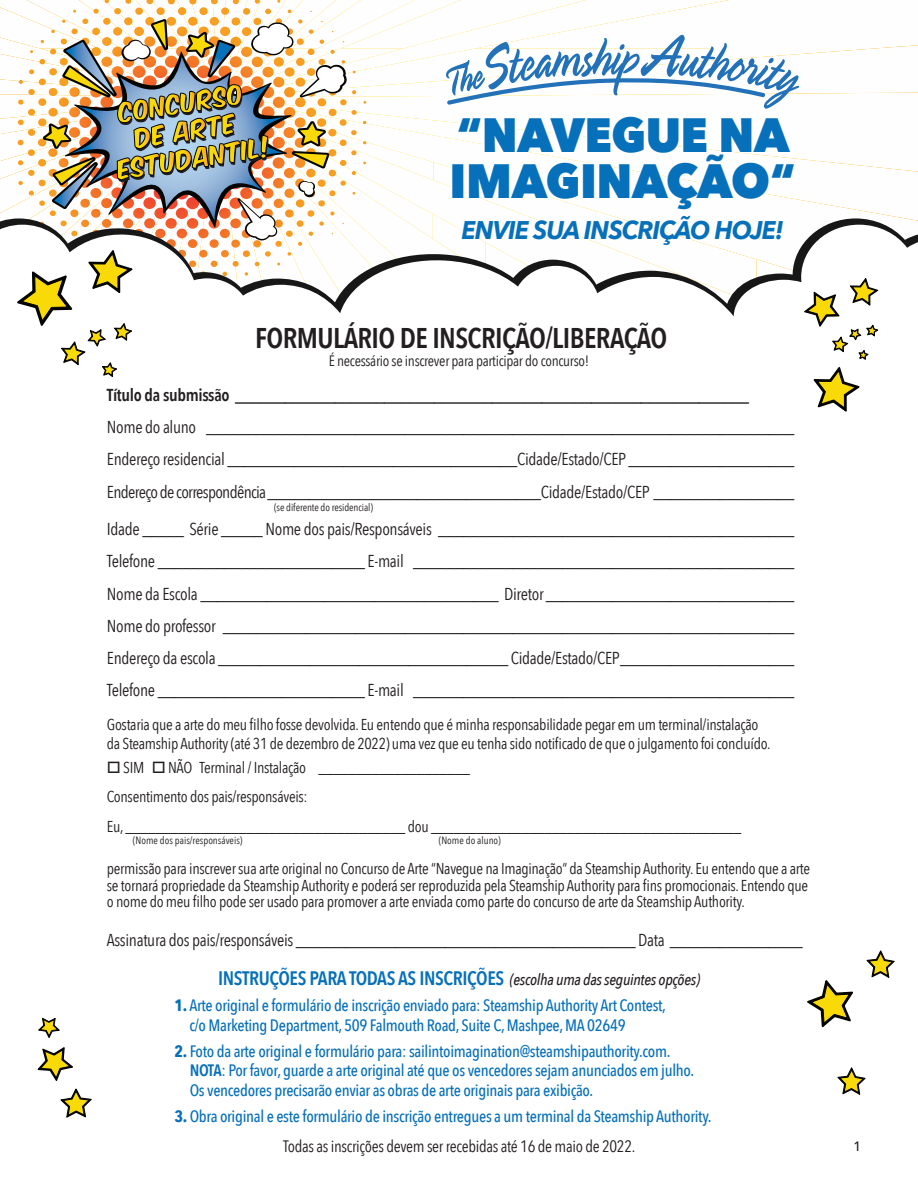
<style>
.page{position:relative;width:918px;height:1188px;background:#fff}
.page>*{position:absolute;margin:0;border:0;box-sizing:border-box;transform-origin:0 0}
.t1{font:800 48px/46.5px "Avenir Next";letter-spacing:-.01em;color:#0770ba;scale:.95 1}
.t2{font:600 28.5px "Avenir Next Condensed";letter-spacing:-.02em;color:#231f20}
.t3{font:italic 700 25.5px "Avenir Next";letter-spacing:-.04em;color:#0770ba;scale:.95 1}
.t4{font:600 19.5px "Avenir Next Condensed";letter-spacing:-.02em;color:#0770ba}
.t5{font:17.25px/32.2px "Avenir Next Condensed";letter-spacing:-.02em;color:#231f20;text-align:justify}
.t6{font:600 17.25px "Avenir Next Condensed";letter-spacing:-.02em;color:#231f20}
.t7{font:500 16.5px/19.5px "Avenir Next Condensed";letter-spacing:-.02em;color:#0770ba}
.t8{font:15.75px/29.7px "Avenir Next Condensed";letter-spacing:-.02em;color:#231f20}
.t9{font:15px "Avenir Next Condensed";letter-spacing:-.02em;color:#231f20}
.t10{font:500 13.5px "Avenir";color:#231f20}
.t11{font:10.5px "Avenir Next Condensed";color:#231f20}
.s1{font-weight:500;font-style:italic;font-size:15.75px;color:#231f20}
.s2{font-weight:700}
.s3{font-weight:600}
.s4{font-weight:400;color:#231f20}
</style>
<div class="page">
<svg style="left:807px;top:980px;width:46px;height:48px"></svg>
<svg style="left:866px;top:950px;width:29px;height:28px"></svg>
<svg style="left:837px;top:1067px;width:29px;height:28px"></svg>
<svg style="left:37px;top:1047px;width:55px;height:71px"></svg>
<svg style="left:38px;top:1017px;width:22px;height:21px"></svg>
<svg style="left:0;top:0;width:918px;height:412px"></svg>
<h1 class="t1" style="left:450px;top:111px;width:366px">“NAVEGUE NA<br>IMAGINAÇÃO“</h1>
<h3 class="t3" style="left:462px;top:208px;width:341px">ENVIE SUA INSCRIÇÃO HOJE!</h3>
<h2 class="t2" style="left:255px;top:313px;width:414px">FORMULÁRIO DE INSCRIÇÃO/LIBERAÇÃO</h2>
<p class="t9" style="left:329px;top:348px;width:262px">É necessário se inscrever para participar do concurso!</p>
<p class="t6" style="left:107px;top:380px;width:644px">Título da submissão ______________________________________________________________</p>
<p class="t5" style="left:107px;top:410px;width:689px">Nome do aluno _______________________________________________________________________ Endereço residencial ___________________________________Cidade/Estado/CEP ____________________ Endereço de correspondência_________________________________Cidade/Estado/CEP _________________</p>
<p class="t11" style="left:274px;top:498px;width:100px">(se diferente do residencial)</p>
<p class="t5" style="left:107px;top:512px;width:689px">Idade _____ Série _____ Nome dos pais/Responsáveis ___________________________________________ Telefone _________________________ E-mail ______________________________________________ Nome da Escola ____________________________________ Diretor ______________________________ Nome do professor _____________________________________________________________________ Endereço da escola ___________________________________ Cidade/Estado/CEP _____________________ Telefone _________________________ E-mail ______________________________________________</p>
<p class="t8" style="left:107px;top:714px;width:665px;line-height:19.5px">Gostaria que a arte do meu filho fosse devolvida. Eu entendo que é minha responsabilidade pegar em um terminal/instalação da Steamship Authority (até 31 de dezembro de 2022) uma vez que eu tenha sido notificado de que o julgamento foi concluído.</p>
<p class="t8" style="left:107px;top:752px;width:636px">□ SIM □ NÃO Terminal / Instalação ____________________<br>Consentimento dos pais/responsáveis:<br>Eu, _____________________________________ dou _________________________________________</p>
<p class="t11" style="left:133px;top:831px;width:111px">(Nome dos pais/responsáveis)</p>
<p class="t11" style="left:439px;top:831px;width:64px">(Nome do aluno)</p>
<p class="t8" style="left:107px;top:860px;width:705px;line-height:16.5px">permissão para inscrever sua arte original no Concurso de Arte “Navegue na Imaginação” da Steamship Authority. Eu entendo que a arte se tornará propriedade da Steamship Authority e poderá ser reproduzida pela Steamship Authority para fins promocionais. Entendo que o nome do meu filho pode ser usado para promover a arte enviada como parte do concurso de arte da Steamship Authority.</p>
<p class="t5" style="left:107px;top:923px;width:697px">Assinatura dos pais/responsáveis _________________________________________ Data ________________</p>
<p class="t4" style="left:218px;top:961px;width:483px">INSTRUÇÕES PARA TODAS AS INSCRIÇÕES <span class="s1">(escolha uma das seguintes opções)</span></p>
<p class="t7" style="left:189px;top:996px;width:478px;text-indent:-15px"><span class="s2">1.</span> Arte original e formulário de inscrição enviado para: Steamship Authority Art Contest, c/o Marketing Department, 509 Falmouth Road, Suite C, Mashpee, MA 02649</p>
<p class="t7" style="left:190px;top:1041px;width:506px;text-indent:-15px"><span class="s2">2.</span> Foto da arte original e formulário para: sailintoimagination@steamshipauthority.com.<br><span class="s3">NOTA</span>: Por favor, guarde a arte original até que os vencedores sejam anunciados em julho.<br>Os vencedores precisarão enviar as obras de arte originais para exibição.</p>
<p class="t7" style="left:283px;top:1101px;width:430px;line-height:30.5px;text-indent:-109px"><span class="s2">3.</span> Obra original e este formulário de inscrição entregues a um terminal da Steamship Authority.<br><span class="s4">Todas as inscrições devem ser recebidas até 16 de maio de 2022.</span></p>
<p class="t10" style="left:854px;top:1134px;width:9px">1</p>
</div>
